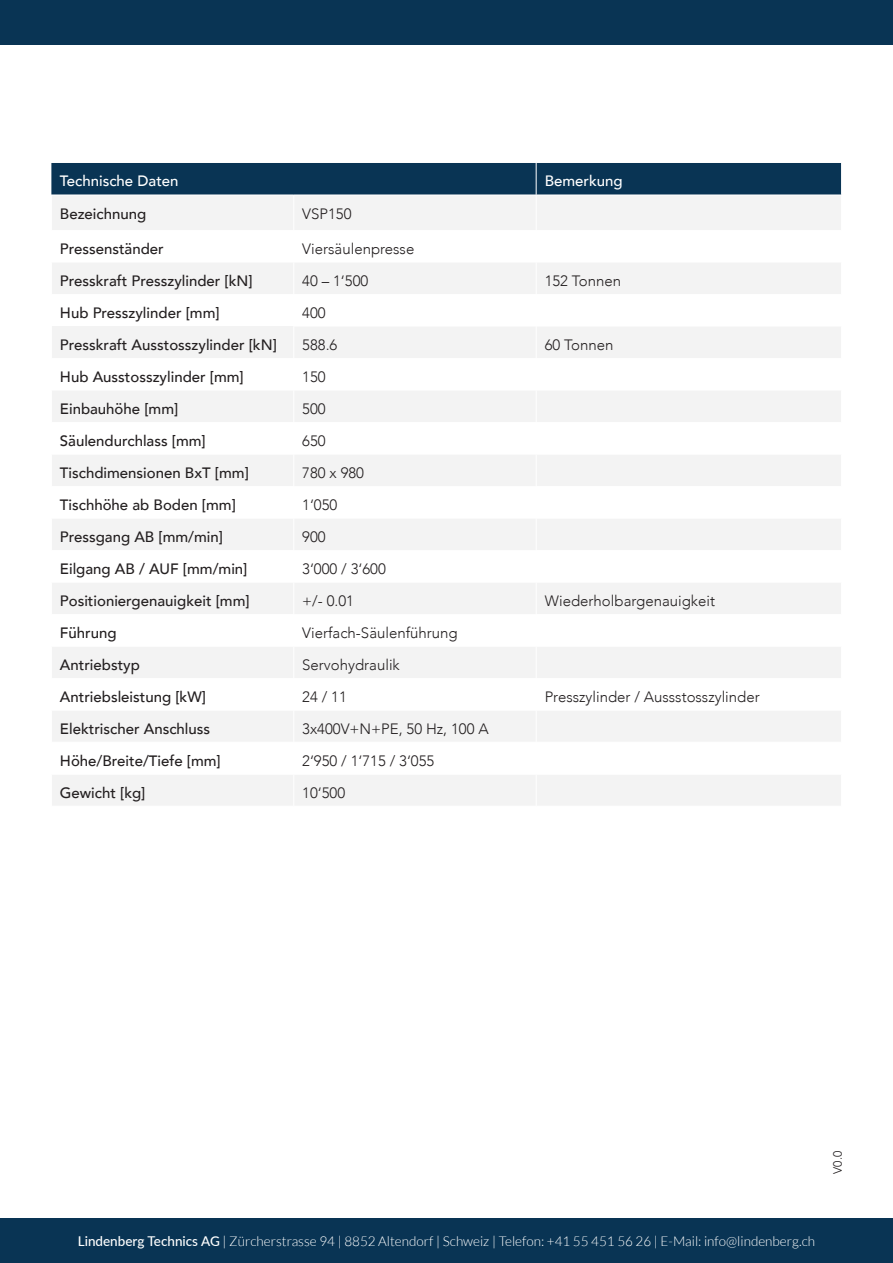
<style>
.page{position:relative;width:893px;height:1263px;background:#fff}
.page>*{position:absolute;margin:0;border:0;box-sizing:border-box;transform-origin:0 0}
.t1{font:500 15px "Avenir";color:#231f20}
.t2{font:300 15px "Avenir";color:#231f20}
.t3{font:500 15px "Avenir";color:#fff}
.t4{font:300 13.5px "Lato";color:#fff}
.t5{font:300 12px "Avenir";color:#231f20}
.s1{font-weight:500}
</style>
<div class="page">
<div style="left:51px;top:163px;width:790px;height:32px;background:#093454"></div>
<div style="left:52px;top:196px;width:789px;height:34px;background:#f3f3f3"></div>
<svg style="left:52px;top:263px;width:789px;height:415px;fill:#f3f3f3"></svg>
<svg style="left:294px;top:455px;width:242px;height:159px"></svg>
<svg style="left:52px;top:711px;width:789px;height:94px;fill:#f3f3f3"></svg>
<hr style="left:536px;top:163px;width:1px;height:32px;background:#fff">
<hr style="left:293px;top:195px;width:1px;height:35px;background:#fff">
<hr style="left:536px;top:195px;width:1px;height:35px;background:#fff">
<hr style="left:293px;top:262px;width:1px;height:32px;background:#fff">
<hr style="left:536px;top:262px;width:1px;height:32px;background:#fff">
<hr style="left:536px;top:294px;width:1px;height:32px;background:#fff">
<hr style="left:293px;top:326px;width:243px;height:1px;background:#fff">
<hr style="left:536px;top:326px;width:306px;height:1px;background:#fff">
<hr style="left:293px;top:326px;width:1px;height:32px;background:#fff">
<hr style="left:536px;top:326px;width:1px;height:32px;background:#fff">
<hr style="left:293px;top:358px;width:1px;height:32px;background:#fff">
<hr style="left:536px;top:358px;width:1px;height:32px;background:#fff">
<hr style="left:51px;top:390px;width:243px;height:1px;background:#fff">
<hr style="left:294px;top:390px;width:242px;height:1px;background:#fff">
<hr style="left:536px;top:390px;width:306px;height:1px;background:#fff">
<hr style="left:293px;top:390px;width:1px;height:32px;background:#fff">
<hr style="left:536px;top:390px;width:1px;height:32px;background:#fff">
<hr style="left:293px;top:454px;width:1px;height:32px;background:#fff">
<hr style="left:536px;top:454px;width:1px;height:32px;background:#fff">
<hr style="left:293px;top:518px;width:1px;height:32px;background:#fff">
<hr style="left:536px;top:518px;width:1px;height:32px;background:#fff">
<hr style="left:293px;top:582px;width:1px;height:32px;background:#fff">
<hr style="left:536px;top:582px;width:1px;height:32px;background:#fff">
<hr style="left:293px;top:646px;width:1px;height:32px;background:#fff">
<hr style="left:536px;top:646px;width:1px;height:32px;background:#fff">
<hr style="left:293px;top:422px;width:1px;height:32px;background:#fff">
<hr style="left:536px;top:422px;width:1px;height:32px;background:#fff">
<hr style="left:51px;top:454px;width:243px;height:1px;background:#fff">
<hr style="left:294px;top:454px;width:242px;height:1px;background:#fff">
<hr style="left:536px;top:454px;width:306px;height:1px;background:#fff">
<hr style="left:293px;top:486px;width:1px;height:32px;background:#fff">
<hr style="left:536px;top:486px;width:1px;height:32px;background:#fff">
<hr style="left:51px;top:518px;width:243px;height:1px;background:#fff">
<hr style="left:294px;top:518px;width:242px;height:1px;background:#fff">
<hr style="left:536px;top:518px;width:306px;height:1px;background:#fff">
<hr style="left:293px;top:550px;width:1px;height:32px;background:#fff">
<hr style="left:536px;top:550px;width:1px;height:32px;background:#fff">
<hr style="left:51px;top:582px;width:243px;height:1px;background:#fff">
<hr style="left:294px;top:582px;width:242px;height:1px;background:#fff">
<hr style="left:536px;top:582px;width:306px;height:1px;background:#fff">
<hr style="left:293px;top:614px;width:1px;height:32px;background:#fff">
<hr style="left:536px;top:614px;width:1px;height:32px;background:#fff">
<hr style="left:51px;top:646px;width:243px;height:1px;background:#fff">
<hr style="left:294px;top:646px;width:242px;height:1px;background:#fff">
<hr style="left:536px;top:646px;width:306px;height:1px;background:#fff">
<hr style="left:293px;top:710px;width:1px;height:32px;background:#fff">
<hr style="left:293px;top:742px;width:1px;height:32px;background:#fff">
<hr style="left:293px;top:774px;width:1px;height:32px;background:#fff">
<hr style="left:536px;top:710px;width:1px;height:32px;background:#fff">
<hr style="left:536px;top:742px;width:1px;height:32px;background:#fff">
<hr style="left:536px;top:774px;width:1px;height:32px;background:#fff">
<hr style="left:52px;top:742px;width:242px;height:1px;background:#fff">
<hr style="left:52px;top:774px;width:242px;height:1px;background:#fff">
<hr style="left:294px;top:742px;width:242px;height:1px;background:#fff">
<hr style="left:294px;top:774px;width:242px;height:1px;background:#fff">
<hr style="left:536px;top:742px;width:305px;height:1px;background:#fff">
<hr style="left:536px;top:774px;width:305px;height:1px;background:#fff">
<div style="left:0;top:1218px;width:893px;height:45px;background:#093454"></div>
<div style="left:0;top:0;width:893px;height:45px;background:#093454"></div>
<p class="t3" style="left:60px;top:168px;width:120px">Technische Daten</p>
<p class="t3" style="left:545px;top:168px;width:80px">Bemerkung</p>
<p class="t1" style="left:60px;top:200px;width:88px">Bezeichnung</p>
<p class="t2" style="left:302px;top:204px;width:51px">VSP150</p>
<p class="t1" style="left:60px;top:235px;width:105px">Pressenständer</p>
<p class="t2" style="left:302px;top:239px;width:114px">Viersäulenpresse</p>
<p class="t1" style="left:60px;top:267px;width:194px">Presskraft Presszylinder [kN]</p>
<p class="t2" style="left:302px;top:271px;width:67px">40 – 1‘500</p>
<p class="t2" style="left:545px;top:271px;width:78px">152 Tonnen</p>
<p class="t1" style="left:60px;top:299px;width:161px">Hub Presszylinder [mm]</p>
<p class="t2" style="left:302px;top:303px;width:25px">400</p>
<p class="t1" style="left:60px;top:331px;width:218px">Presskraft Ausstosszylinder [kN]</p>
<p class="t2" style="left:302px;top:335px;width:37px">588.6</p>
<p class="t2" style="left:545px;top:335px;width:70px">60 Tonnen</p>
<p class="t1" style="left:60px;top:363px;width:185px">Hub Ausstosszylinder [mm]</p>
<p class="t2" style="left:302px;top:367px;width:25px">150</p>
<p class="t1" style="left:60px;top:395px;width:120px">Einbauhöhe [mm]</p>
<p class="t2" style="left:302px;top:399px;width:25px">500</p>
<p class="t1" style="left:60px;top:427px;width:147px">Säulendurchlass [mm]</p>
<p class="t2" style="left:302px;top:431px;width:25px">650</p>
<p class="t1" style="left:60px;top:459px;width:190px">Tischdimensionen BxT [mm]</p>
<p class="t2" style="left:302px;top:464px;width:63px">780 x 980</p>
<p class="t1" style="left:60px;top:491px;width:177px">Tischhöhe ab Boden [mm]</p>
<p class="t2" style="left:302px;top:496px;width:37px">1‘050</p>
<p class="t1" style="left:60px;top:523px;width:165px">Pressgang AB [mm/min]</p>
<p class="t2" style="left:302px;top:528px;width:25px">900</p>
<p class="t1" style="left:60px;top:555px;width:189px">Eilgang AB / AUF [mm/min]</p>
<p class="t2" style="left:302px;top:560px;width:85px">3‘000 / 3‘600</p>
<p class="t1" style="left:60px;top:587px;width:191px">Positioniergenauigkeit [mm]</p>
<p class="t2" style="left:302px;top:592px;width:53px">+/- 0.01</p>
<p class="t2" style="left:545px;top:592px;width:172px">Wiederholbargenauigkeit</p>
<p class="t1" style="left:60px;top:619px;width:58px">Führung</p>
<p class="t2" style="left:302px;top:624px;width:157px">Vierfach-Säulenführung</p>
<p class="t1" style="left:60px;top:651px;width:81px">Antriebstyp</p>
<p class="t2" style="left:302px;top:656px;width:99px">Servohydraulik</p>
<p class="t1" style="left:60px;top:683px;width:148px">Antriebsleistung [kW]</p>
<p class="t2" style="left:302px;top:688px;width:46px">24 / 11</p>
<p class="t2" style="left:545px;top:688px;width:217px">Presszylinder / Aussstosszylinder</p>
<p class="t1" style="left:60px;top:715px;width:152px">Elektrischer Anschluss</p>
<p class="t2" style="left:302px;top:720px;width:188px">3x400V+N+PE, 50 Hz, 100 A</p>
<p class="t1" style="left:60px;top:747px;width:162px">Höhe/Breite/Tiefe [mm]</p>
<p class="t2" style="left:302px;top:752px;width:133px">2‘950 / 1‘715 / 3‘055</p>
<p class="t1" style="left:60px;top:779px;width:87px">Gewicht [kg]</p>
<p class="t2" style="left:302px;top:784px;width:44px">10‘500</p>
<p class="t5" style="left:831px;top:1174px;width:24px;rotate:-90deg">V0.0</p>
<p class="t4" style="left:78px;top:1234px;width:739px"><span class="s1">Lindenberg Technics AG</span> | Zürcherstrasse 94 | 8852 Altendorf | Schweiz | Telefon: +41 55 451 56 26 | E-Mail: info@lindenberg.ch</p>
</div>
